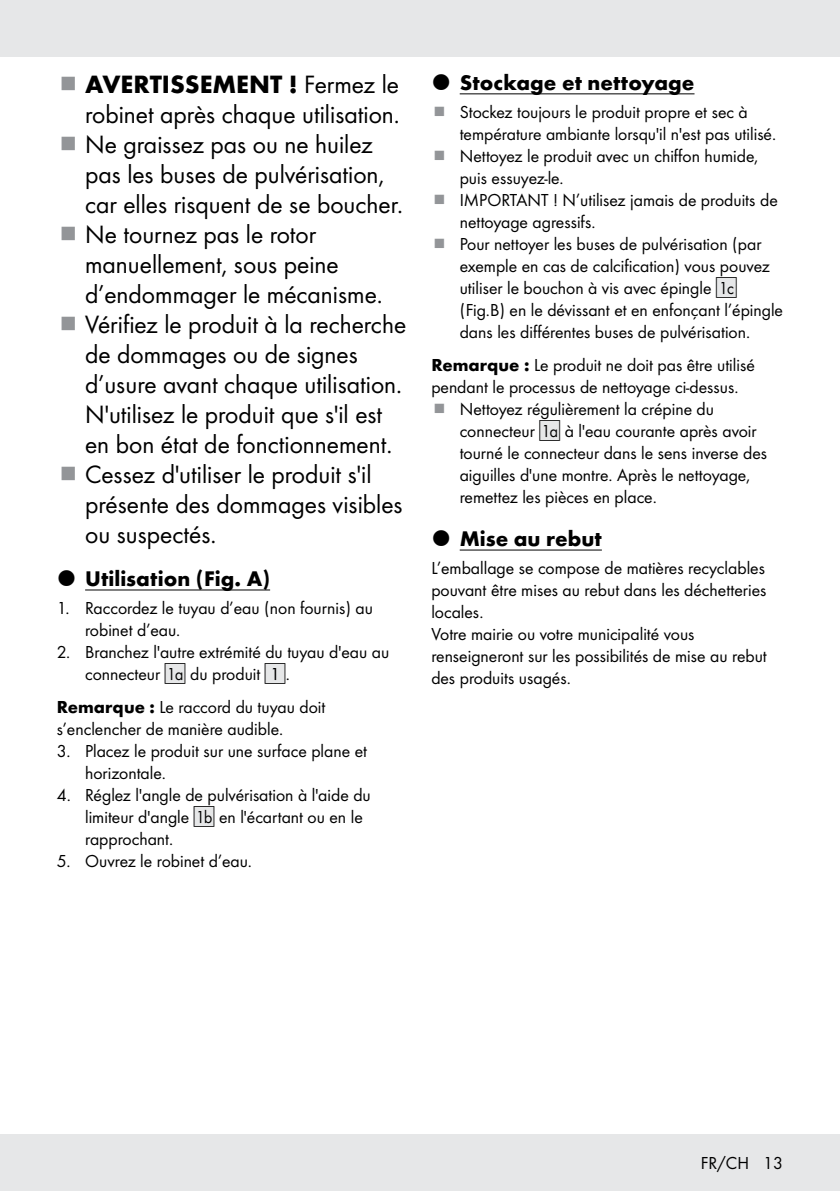
<style>
.page{position:relative;width:840px;height:1191px;background:#fff}
.page>*{position:absolute;margin:0;border:0;box-sizing:border-box;transform-origin:0 0}
.t1{font:26px/30px "Futura Boo";color:#000}
.t2{font:700 26px "Futura";color:#000}
.t3{font:700 22px "Futura";color:#000}
.t4{font:18px/22px "Futura Boo";color:#000}
.s1{font-family:"Futura Boo";font-weight:400}
.s2{font-family:"IMP Lidl Num Box";font-size:15.8px;color:#e6e7e8}
.s3{font-family:"IMP Lidl Num Box";font-size:15.8px}
.s4{font-family:"Futura";font-weight:700}
</style>
<div class="page">
<div style="left:0;top:1134px;width:839px;height:57px;background:#e6e7e8"></div>
<div style="left:0;top:0;width:839px;height:57px;background:#e6e7e8"></div>
<hr style="left:85px;top:589px;width:185px;height:1px;background:#000">
<hr style="left:459px;top:93px;width:235px;height:1px;background:#000">
<hr style="left:459px;top:549px;width:142px;height:1px;background:#000">
<h1 class="t2" style="left:85px;top:65px;width:315px">AVERTISSEMENT ! <span class="s1">Fermez le</span></h1>
<p class="t1" style="left:85px;top:98px;width:322px">robinet après chaque utilisation.<br>Ne graissez pas ou ne huilez pas les buses de pulvérisation, car elles risquent de se boucher.<br>Ne tournez pas le rotor manuellement, sous peine d’endommager le mécanisme.<br>Vérifiez le produit à la recherche de dommages ou de signes d’usure avant chaque utilisation.<br>N'utilisez le produit que s'il est en bon état de fonctionnement.<br>Cessez d'utiliser le produit s'il présente des dommages visibles ou suspectés.</p>
<p class="t3" style="left:85px;top:562px;width:186px">Utilisation (Fig. A)</p>
<p class="t4" style="left:85px;top:595px;width:289px;text-indent:-28px">1. Raccordez le tuyau d’eau (non fournis) au robinet d’eau.</p>
<p class="t4" style="left:85px;top:639px;width:305px;text-indent:-28px">2. Branchez l'autre extrémité du tuyau d'eau au connecteur <span class="s2">[</span><span class="s3">1A]</span> du produit <span class="s2">[</span><span class="s3">1]</span>.</p>
<p class="t4" style="left:57px;top:695px;width:270px"><span class="s4">Remarque :</span> Le raccord du tuyau doit s’enclencher de manière audible.</p>
<p class="t4" style="left:85px;top:739px;width:283px;text-indent:-28px">3. Placez le produit sur une surface plane et horizontale.</p>
<p class="t4" style="left:85px;top:783px;width:287px;text-indent:-28px">4. Réglez l'angle de pulvérisation à l'aide du limiteur d'angle <span class="s2">[</span><span class="s3">1B]</span> en l'écartant ou en le rapprochant.</p>
<p class="t4" style="left:57px;top:849px;width:197px">5. Ouvrez le robinet d’eau.</p>
<p class="t3" style="left:459px;top:66px;width:236px">Stockage et nettoyage</p>
<p class="t4" style="left:459px;top:100px;width:325px">Stockez toujours le produit propre et sec à température ambiante lorsqu'il n'est pas utilisé.<br>Nettoyez le produit avec un chiffon humide, puis essuyez-le.<br>IMPORTANT ! N’utilisez jamais de produits de nettoyage agressifs.<br>Pour nettoyer les buses de pulvérisation (par exemple en cas de calcification) vous pouvez utiliser le bouchon à vis avec épingle <span class="s2">[</span><span class="s3">1C] </span>(Fig.B) en le dévissant et en enfonçant l’épingle dans les différentes buses de pulvérisation.</p>
<p class="t4" style="left:431px;top:353px;width:325px"><span class="s4">Remarque :</span> Le produit ne doit pas être utilisé</p>
<p class="t4" style="left:431px;top:375px;width:308px">pendant le processus de nettoyage ci-dessus.</p>
<p class="t4" style="left:459px;top:397px;width:256px">Nettoyez régulièrement la crépine du</p>
<p class="t4" style="left:459px;top:419px;width:298px">connecteur <span class="s2">[</span><span class="s3">1A]</span> à l'eau courante après avoir</p>
<p class="t4" style="left:459px;top:441px;width:309px">tourné le connecteur dans le sens inverse des</p>
<p class="t4" style="left:459px;top:463px;width:292px">aiguilles d'une montre. Après le nettoyage,</p>
<p class="t4" style="left:459px;top:485px;width:198px">remettez les pièces en place.</p>
<p class="t3" style="left:459px;top:522px;width:144px">Mise au rebut</p>
<p class="t4" style="left:431px;top:556px;width:337px">L’emballage se compose de matières recyclables pouvant être mises au rebut dans les déchetteries locales.<br>Votre mairie ou votre municipalité vous renseigneront sur les possibilités de mise au rebut des produits usagés.</p>
<p class="t4" style="left:700px;top:1151px;width:84px">FR/CH 13</p>
</div>
